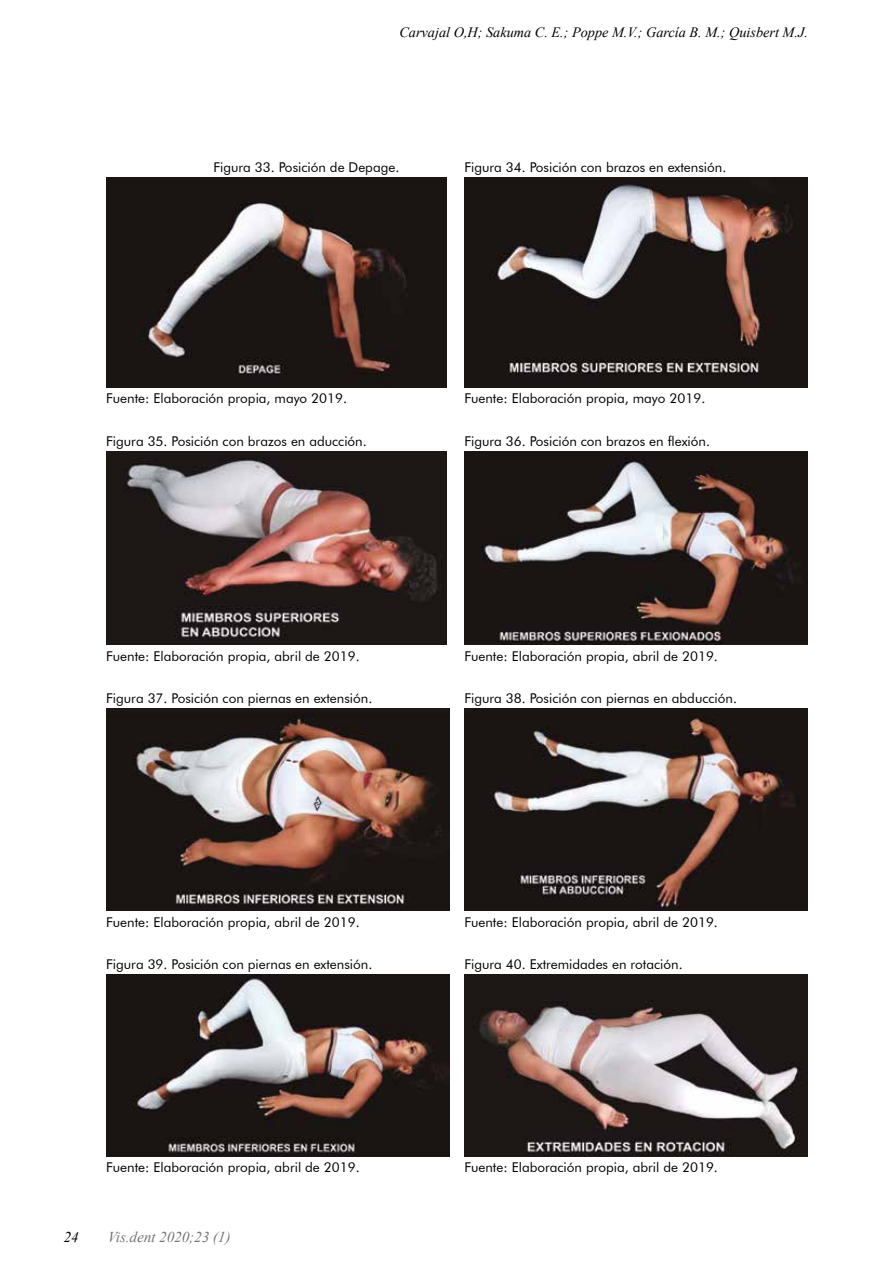
<style>
.page{position:relative;width:893px;height:1263px;background:#fff}
.page>*{position:absolute;margin:0;border:0;box-sizing:border-box;transform-origin:0 0}
.t1{font:italic 15px "Times New Roman";color:#757474}
.t2{font:italic 15px "Times New Roman";color:#000}
.t3{font:italic 14.25px "Times New Roman";color:#000}
.t4{font:13.5px "Futura BT";color:#000}
</style>
<div class="page">
<img style="left:464px;top:709px;width:344px;height:202px">
<img style="left:106px;top:974px;width:344px;height:183px">
<img style="left:464px;top:974px;width:344px;height:183px">
<img style="left:106px;top:709px;width:344px;height:202px">
<img style="left:106px;top:451px;width:341px;height:193px">
<img style="left:464px;top:451px;width:344px;height:194px">
<img style="left:106px;top:178px;width:341px;height:209px">
<img style="left:464px;top:178px;width:344px;height:209px">
<p class="t3" style="left:399px;top:24px;width:410px">Carvajal O,H; Sakuma C. E.; Poppe M.V.; García B. M.; Quisbert M.J.</p>
<p class="t4" style="left:214px;top:159px;width:187px">Figura 33. Posición de Depage.</p>
<p class="t4" style="left:464px;top:159px;width:263px">Figura 34. Posición con brazos en extensión.</p>
<p class="t4" style="left:106px;top:390px;width:242px">Fuente: Elaboración propia, mayo 2019.</p>
<p class="t4" style="left:464px;top:390px;width:242px">Fuente: Elaboración propia, mayo 2019.</p>
<p class="t4" style="left:106px;top:432px;width:262px">Figura 35. Posición con brazos en aducción.</p>
<p class="t4" style="left:464px;top:433px;width:247px">Figura 36. Posición con brazos en flexión.</p>
<p class="t4" style="left:106px;top:648px;width:255px">Fuente: Elaboración propia, abril de 2019.</p>
<p class="t4" style="left:464px;top:648px;width:255px">Fuente: Elaboración propia, abril de 2019.</p>
<p class="t4" style="left:106px;top:690px;width:268px">Figura 37. Posición con piernas en extensión.</p>
<p class="t4" style="left:106px;top:914px;width:255px">Fuente: Elaboración propia, abril de 2019.</p>
<p class="t4" style="left:464px;top:690px;width:274px">Figura 38. Posición con piernas en abducción.</p>
<p class="t4" style="left:464px;top:914px;width:255px">Fuente: Elaboración propia, abril de 2019.</p>
<p class="t4" style="left:106px;top:956px;width:268px">Figura 39. Posición con piernas en extensión.</p>
<p class="t4" style="left:464px;top:956px;width:220px">Figura 40. Extremidades en rotación.</p>
<p class="t4" style="left:106px;top:1159px;width:255px">Fuente: Elaboración propia, abril de 2019.</p>
<p class="t4" style="left:464px;top:1159px;width:255px">Fuente: Elaboración propia, abril de 2019.</p>
<p class="t2" style="left:64px;top:1228px;width:16px">24</p>
<p class="t1" style="left:108px;top:1229px;width:124px">Vis.dent 2020;23 (1)</p>
</div>
